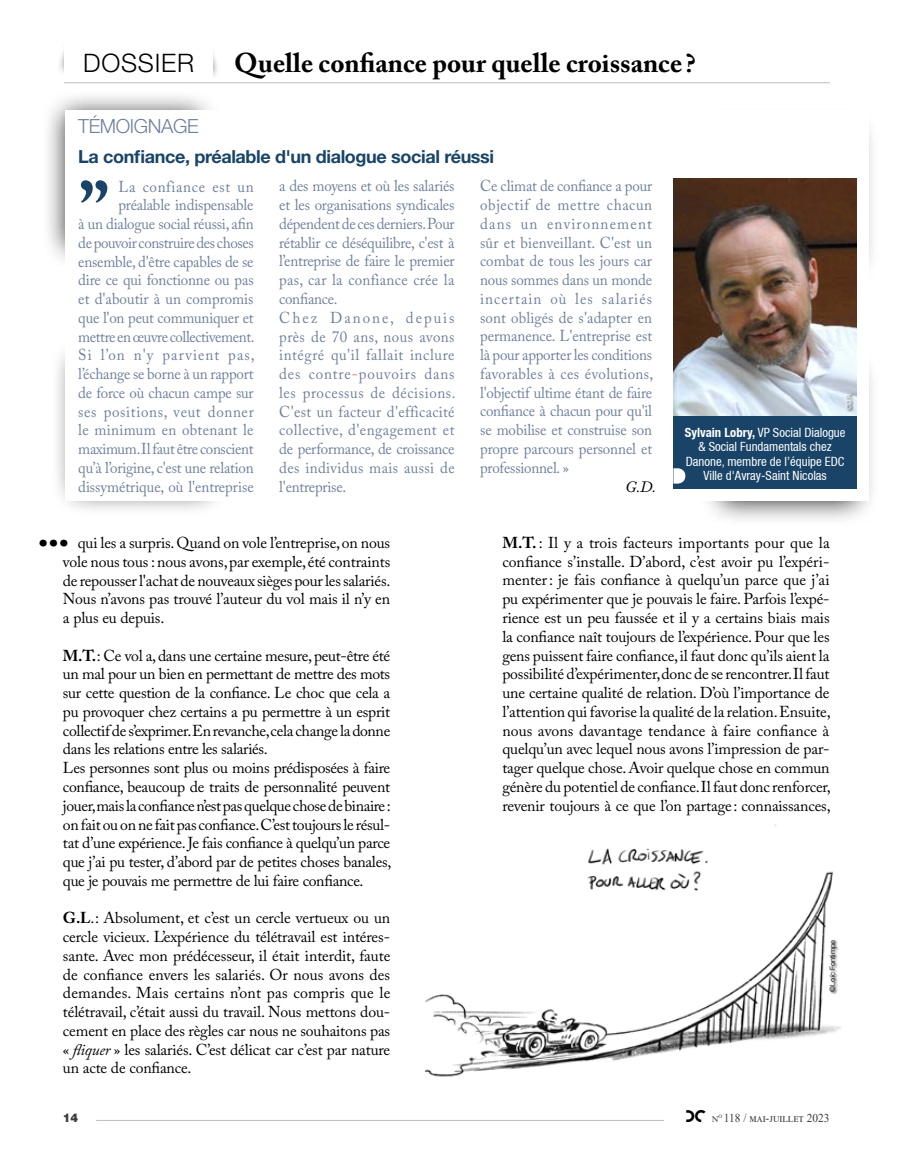
<style>
.page{position:relative;width:915px;height:1149px;background:#fff}
.page>*{position:absolute;margin:0;border:0;box-sizing:border-box;transform-origin:0 0}
.t1{font:700 77.25px "Adobe Caslon Pro";color:#194467}
.t2{font:30px "Adobe Caslon Pro";color:#000}
.t3{font:700 27px "Adobe Caslon Pro";color:#000}
.t4{font:300 25.5px "Helvetica Neue LT Std";letter-spacing:.03em;color:#000}
.t5{font:300 19.5px "Helvetica Neue LT Std";letter-spacing:-.02em;color:#6f809c}
.t6{font:700 18px "Helvetica Neue LT Std";letter-spacing:-.02em;color:#194467}
.t7{font:15.75px/18.8px "Adobe Caslon Pro";letter-spacing:-.01em;color:#000;text-align:justify}
.t8{font:15.75px/18.8px "Adobe Caslon Pro";letter-spacing:-.01em;color:#6f809c;text-align:right;scale:.95 1}
.t9{font:italic 15.75px "Adobe Caslon Pro";color:#000}
.t10{font:condensed 12.75px/14.2px "Helvetica Neue";color:#fff;text-align:center}
.t11{font:12px "Times New Roman";color:#3c3c3b;scale:.95 1}
.t12{font:900 12px "Helvetica Neue LT Std";color:#3c3c3b;scale:.95 1}
.t13{font:300 7.5px "Helvetica Neue LT Std";color:#000}
.t14{font:300 condensed 7.5px "Helvetica Neue LT Std";color:#fff}
.s1{color:#f66}
.s2{font-stretch:normal}
.s3{font-weight:700}
.s4{font-style:italic}
.s5{font-family:"Bifur Foundation";font-size:14.7px;color:#000}
</style>
<div class="page">
<div style="left:56px;top:0;width:44px;height:77px;background:#000;opacity:.83"></div>
<div style="left:177px;top:0;width:44px;height:81px;background:#000;opacity:.83"></div>
<div style="left:64px;top:0;width:149px;height:83px;background:#fff"></div>
<hr style="left:64px;top:82px;width:765px;height:1px;background:#bcbcbc">
<hr style="left:96px;top:1119px;width:588px;height:1px;background:#bcbcbc">
<div style="left:664px;top:1109px;width:165px;height:12px;background:#fff"></div>
<img style="left:425px;top:824px;width:416px;height:253px">
<div style="left:42px;top:89px;width:180px;height:181px;background:#000;opacity:.83"></div>
<div style="left:51px;top:335px;width:180px;height:181px;background:#000;opacity:.83"></div>
<div style="left:698px;top:345px;width:181px;height:181px;background:#000;opacity:.83"></div>
<div style="left:698px;top:107px;width:181px;height:180px;background:#000;opacity:.83"></div>
<div style="left:65px;top:111px;width:803px;height:390px;background:#fff"></div>
<img style="left:673px;top:178px;width:183px;height:238px">
<div style="left:673px;top:416px;width:183px;height:72px;background:#194467"></div>
<svg style="left:673px;top:468px;width:12px;height:15px"></svg>
<div style="left:845px;top:392px;width:8px;height:20px;background:#000;opacity:.75"></div>
<div style="left:828px;top:939px;width:11px;height:54px;background:#000;opacity:.75"></div>
<h3 class="t4" style="left:83px;top:48px;width:112px">DOSSIER</h3>
<h3 class="t3" style="left:234px;top:47px;width:463px">Quelle confiance pour quelle croissance ?</h3>
<p class="t5" style="left:78px;top:114px;width:122px">TÉMOIGNAGE</p>
<p class="t6" style="left:78px;top:145px;width:417px">La confiance, préalable d'un dialogue social réussi</p>
<p class="t8" style="left:78px;top:177px;width:187px">La confiance est un préalable indispensable<br>à un dialogue social réussi, afin de pouvoir construire des choses ensemble, d'être capables de se dire ce qui fonctionne ou pas et d'aboutir à un compromis que l'on peut communiquer et mettre en œuvre collectivement.<br>Si l’on n'y parvient pas, l’échange se borne à un rapport de force où chacun campe sur ses positions, veut donner le minimum en obtenant le maximum.Il faut être conscient qu’à l’origine, c'est une relation dissymétrique, où l'entreprise</p>
<p class="t8" style="left:279px;top:176px;width:187px;text-align:left">a des moyens et où les salariés et les organisations syndicales dépendent de ces derniers.Pour rétablir ce déséquilibre, c'est à l’entreprise de faire le premier pas, car la confiance crée la confiance.<br>Chez Danone, depuis près de 70 ans, nous avons intégré qu'il fallait inclure des contre<span class="s1">-</span>pouvoirs dans les processus de décisions.<br>C'est un facteur d'efficacité collective, d'engagement et de performance, de croissance des individus mais aussi de l'entreprise.</p>
<p class="t8" style="left:480px;top:176px;width:184px;text-align:justify">Ce climat de confiance a pour objectif de mettre chacun dans un environnement sûr et bienveillant. C'est un combat de tous les jours car nous sommes dans un monde incertain où les salariés sont obligés de s'adapter en permanence. L'entreprise est là pour apporter les conditions favorables à ces évolutions, l'objectif ultime étant de faire confiance à chacun pour qu'il se mobilise et construise son propre parcours personnel et professionnel. »</p>
<h1 class="t1" style="left:78px;top:164px;width:32px">”</h1>
<p class="t9" style="left:625px;top:477px;width:32px">G.D.</p>
<p class="t14" style="left:843px;top:409px;width:19px;rotate:-90deg"><span class="s2">©</span>D.R.</p>
<p class="t10" style="left:684px;top:425px;width:162px"><span class="s3">Sylvain Lobry,</span> VP Social Dialogue &amp; Social Fundamentals chez<br>Danone, membre de l’équipe EDC<br>Ville d'Avray-Saint Nicolas</p>
<p class="t7" style="left:63px;top:533px;width:329px;text-indent:15px">qui les a surpris. Quand on vole l’entreprise, on nous vole nous tous : nous avons, par exemple, été contraints de repousser l'achat de nouveaux sièges pour les salariés.<br>Nous n’avons pas trouvé l’auteur du vol mais il n’y en a plus eu depuis.</p>
<p class="t7" style="left:63px;top:645px;width:330px;text-align:left"><span class="s3">M.T.</span>: Ce vol a, dans une certaine mesure, peut-être été un mal pour un bien en permettant de mettre des mots sur cette question de la confiance. Le choc que cela a pu provoquer chez certains a pu permettre à un esprit collectif de s’exprimer.En revanche,cela change la donne dans les relations entre les salariés.<br>Les personnes sont plus ou moins prédisposées à faire confiance, beaucoup de traits de personnalité peuvent jouer,mais la confiance n’est pas quelque chose de binaire: on fait ou on ne fait pas confiance.C’est toujours le résul&shy;tat d’une expérience. Je fais confiance à quelqu’un parce que j’ai pu tester, d’abord par de petites choses banales, que je pouvais me permettre de lui faire confiance.</p>
<p class="t7" style="left:63px;top:908px;width:329px"><span class="s3">G.L</span>.: Absolument, et c’est un cercle vertueux ou un cercle vicieux. L’expérience du télétravail est intéres&shy;sante. Avec mon prédécesseur, il était interdit, faute de confiance envers les salariés. Or nous avons des demandes. Mais certains n’ont pas compris que le télétravail, c’était aussi du travail. Nous mettons dou&shy;cement en place des règles car nous ne souhaitons pas « <span class="s4">fliquer</span> » les salariés. C’est délicat car c’est par nature un acte de confiance.</p>
<h2 class="t2" style="left:38px;top:526px;width:32px">•••</h2>
<p class="t7" style="left:502px;top:533px;width:330px"><span class="s3">M.T.</span>: Il y a trois facteurs importants pour que la confiance s’installe. D’abord, c’est avoir pu l’expéri&shy;menter: je fais confiance à quelqu’un parce que j’ai pu expérimenter que je pouvais le faire. Parfois l’expé&shy;rience est un peu faussée et il y a certains biais mais la confiance naît toujours de l’expérience. Pour que les gens puissent faire confiance, il faut donc qu’ils aient la possibilité d’expérimenter, donc de se rencontrer. Il faut une certaine qualité de relation. D’où l’importance de l’attention qui favorise la qualité de la relation. Ensuite, nous avons davantage tendance à faire confiance à quelqu’un avec lequel nous avons l’impression de par&shy;tager quelque chose. Avoir quelque chose en commun génère du potentiel de confiance. Il faut donc renforcer, revenir toujours à ce que l’on partage: connaissances,</p>
<p class="t13" style="left:827px;top:991px;width:53px;rotate:-90deg">©Loïc Fontimpe</p>
<p class="t12" style="left:63px;top:1110px;width:18px">14</p>
<p class="t11" style="left:685px;top:1109px;width:153px"><span class="s5">dc</span> n<sup>o</sup> 118 / mai-juillet 2023</p>
</div>
